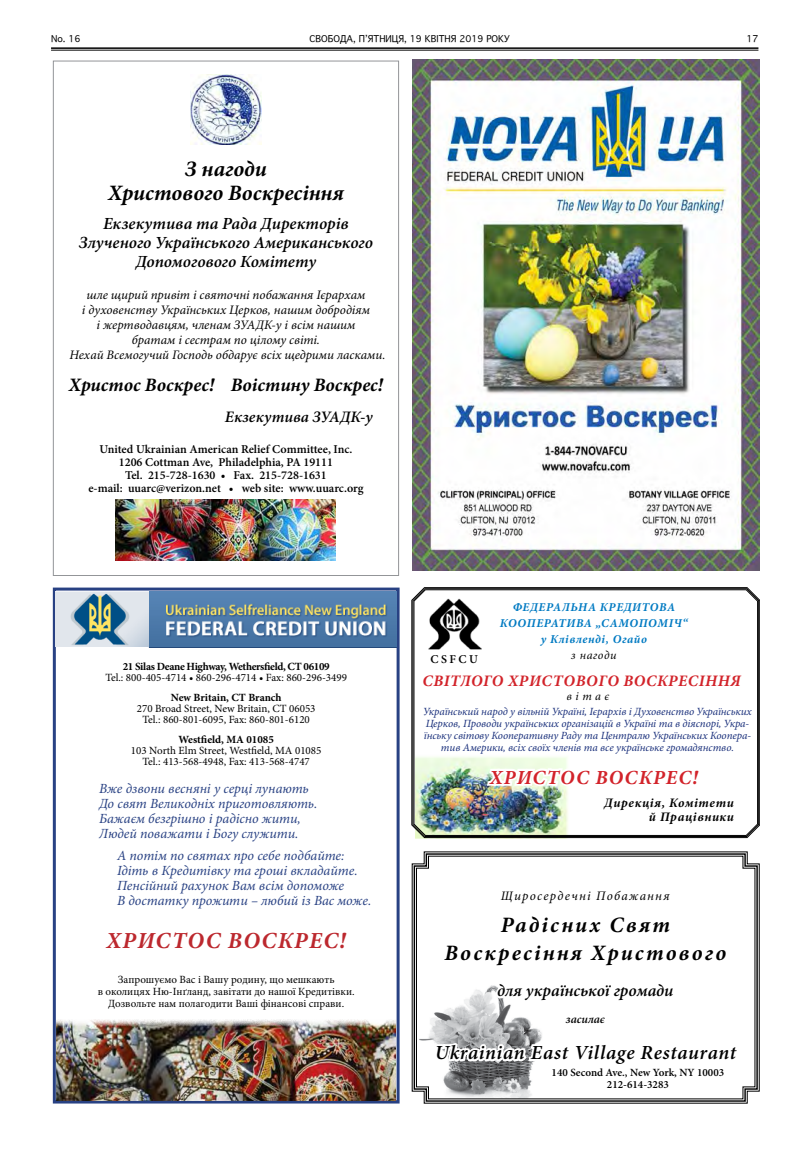
<style>
.page{position:relative;width:810px;height:1152px;background:#fff}
.page>*{position:absolute;margin:0;border:0;box-sizing:border-box;transform-origin:0 0}
.t1{font:italic 700 23px "Minion Pro";letter-spacing:.05em;color:#bc282e}
.t2{font:italic 700 22px/28px "Minion Pro";letter-spacing:.09em;color:#000;text-align:center}
.t3{font:italic 700 22px/24px "Minion Pro";color:#000;text-align:center}
.t4{font:italic 600 20px "Minion Pro";letter-spacing:.03em;color:#000}
.t5{font:italic 700 20px "Minion Pro";letter-spacing:.05em;color:#d2232a}
.t6{font:italic 700 19px "Minion Pro";color:#000}
.t7{font:italic 600 17px/19px "Minion Pro";color:#000;text-align:center}
.t8{font:italic 700 16px "Minion Pro";letter-spacing:.03em;color:#d2232a}
.t9{font:italic 600 16px "Minion Pro";color:#000}
.t10{font:italic 14px/15px "Minion Pro";color:#284183}
.t11{font:italic 13px/15px "Minion Pro";color:#000;text-align:center}
.t12{font:italic 700 13px/14px "Minion Pro";letter-spacing:.05em;color:#000;text-align:right}
.t13{font:italic 13px "Minion Pro";letter-spacing:.1em;color:#000}
.t14{font:600 12px/13px "Minion Pro";color:#000;text-align:center}
.t15{font:italic 700 12px/16px "Minion Pro";letter-spacing:.05em;color:#007ac2;text-align:center}
.t16{font:italic 12px "Minion Pro";letter-spacing:.05em;color:#000}
.t17{font:italic 600 12px "Minion Pro";color:#000}
.t18{font:11px/11px "Minion Pro";color:#000;text-align:center}
.t19{font:italic 11px/12px "Minion Pro";letter-spacing:-.005em;color:#182e7a;text-align:center}
.t20{font:600 11px/12px "Minion Pro";color:#000;text-align:center}
.t21{font:700 11px "Minion Pro";letter-spacing:-.025em;color:#000}
.t22{font:700 11px "Minion Pro";color:#000}
.t23{font:9px "Geneva CY";color:#000}
</style>
<div class="page">
<hr style="left:51px;top:47px;width:707px;height:2px;background:#000">
<hr style="left:51px;top:50px;width:707px;height:1px;background:#000">
<svg style="left:412px;top:588px;width:347px;height:249px"></svg>
<div style="left:414px;top:589px;width:344px;height:247px;border:1px solid #000;border-radius:11px"></div>
<img style="left:429px;top:597px;width:52px;height:54px">
<img style="left:484px;top:765px;width:219px;height:30px">
<div style="left:53px;top:588px;width:347px;height:516px;border:3px solid #284183"></div>
<img style="left:57px;top:1019px;width:339px;height:81px">
<img style="left:56px;top:591px;width:340px;height:56px">
<img style="left:190px;top:74px;width:71px;height:70px">
<img style="left:116px;top:499px;width:220px;height:61px">
<svg style="left:413px;top:853px;width:346px;height:249px"></svg>
<svg style="left:416px;top:855px;width:340px;height:245px"></svg>
<img style="left:413px;top:59px;width:347px;height:512px">
<p class="t23" style="left:51px;top:33px;width:31px">No. 16</p>
<p class="t23" style="left:310px;top:33px;width:202px">СВОБОДА, П’ЯТНИЦЯ, 19 КВІТНЯ 2019 РОКУ</p>
<p class="t23" style="left:746px;top:33px;width:14px">17</p>
<h2 class="t3" style="left:108px;top:158px;width:237px">З нагоди<br>Христового Воскресіння</h2>
<h3 class="t7" style="left:79px;top:215px;width:296px">Екзекутива та Рада Директорів<br>Злученого Українського Американського<br>Допомогового Комітету</h3>
<p class="t11" style="left:69px;top:288px;width:318px">шле щирий привіт і святочні побажання Ієрархам<br>і духовенству Українських Церков, нашим добродіям<br>і жертводавцям, членам ЗУАДК-у і всім нашим<br>братам і сестрам по цілому світі.<br>Нехай Всемогучий Господь обдарує всіх щедрими ласками.</p>
<h3 class="t6" style="left:69px;top:374px;width:316px">Христос Воскрес! Воістину Воскрес!</h3>
<h3 class="t9" style="left:225px;top:407px;width:149px">Екзекутива ЗУАДК-у</h3>
<p class="t14" style="left:88px;top:443px;width:277px">United Ukrainian American Relief Committee, Inc.<br>1206 Cottman Ave, Philadelphia, PA 19111<br>Tel. 215-728-1630 • Fax. 215-728-1631<br>e-mail: uuarc@verizon.net • web site: www.uuarc.org</p>
<p class="t21" style="left:123px;top:659px;width:208px">21 Silas Deane Highway, Wethersfield, CT 06109</p>
<p class="t18" style="left:105px;top:672px;width:243px">Tel.: 800-405-4714 • 860-296-4714 • Fax: 860-296-3499</p>
<p class="t22" style="left:171px;top:690px;width:112px">New Britain, CT Branch</p>
<p class="t18" style="left:137px;top:703px;width:180px">270 Broad Street, New Britain, CT 06053<br>Tel.: 860-801-6095, Fax: 860-801-6120</p>
<p class="t22" style="left:179px;top:732px;width:97px">Westfield, MA 01085</p>
<p class="t18" style="left:131px;top:745px;width:192px">103 North Elm Street, Westfield, MA 01085<br>Tel.: 413-568-4948, Fax: 413-568-4747</p>
<p class="t10" style="left:99px;top:781px;width:220px">Вже дзвони весняні у серці лунають До свят Великодніх приготовляють.<br>Бажаєм безгрішно і радісно жити, Людей поважати і Богу служити.</p>
<p class="t10" style="left:117px;top:848px;width:256px">А потім по святах про себе подбайте:<br>Ідіть в Кредитівку та гроші вкладайте.<br>Пенсійний рахунок Вам всім допоможе<br>В достатку прожити – любий із Вас може.</p>
<h1 class="t1" style="left:107px;top:927px;width:241px">ХРИСТОС ВОСКРЕС!</h1>
<p class="t18" style="left:98px;top:973px;width:258px;line-height:12px">Запрошуємо Вас і Вашу родину, що мешкають<br>в околицях Ню-Інґланд, завітати до нашої Кредитівки.<br>Дозвольте нам полагодити Ваші фінансові справи.</p>
<p class="t15" style="left:500px;top:599px;width:190px">ФЕДЕРАЛЬНА КРЕДИТОВА<br>КООПЕРАТИВА „САМОПОМІЧ“ у Клівленді, Огайо</p>
<p class="t16" style="left:571px;top:648px;width:47px">з нагоди</p>
<h3 class="t8" style="left:423px;top:672px;width:320px">СВІТЛОГО ХРИСТОВОГО ВОСКРЕСІННЯ</h3>
<p class="t16" style="left:567px;top:689px;width:44px">в і т а є</p>
<p class="t19" style="left:423px;top:706px;width:330px">Український народ у вільній Україні, Ієрархів і Духовенство Українських Церков, Проводи українських організацій в Україні та в діяспорі, Укра&shy;їнську світову Кооперативну Раду та Централю Українських Коопера&shy;тив Америки, всіх своїх членів та все українське громадянство.</p>
<h3 class="t5" style="left:490px;top:765px;width:209px">ХРИСТОС ВОСКРЕС!</h3>
<p class="t12" style="left:604px;top:796px;width:131px">Дирекція, Комітети й Працівники</p>
<p class="t14" style="left:431px;top:653px;width:49px">CSFCU</p>
<p class="t13" style="left:501px;top:888px;width:170px">Щиросердечні Побажання</p>
<h2 class="t2" style="left:444px;top:912px;width:283px">Радісних Свят<br>Воскресіння Христового</h2>
<h3 class="t7" style="left:497px;top:982px;width:178px">для української громади</h3>
<p class="t17" style="left:566px;top:1012px;width:41px">засилає</p>
<h3 class="t4" style="left:435px;top:1041px;width:303px">Ukrainian East Village Restaurant</h3>
<p class="t20" style="left:552px;top:1066px;width:174px">140 Second Ave., New York, NY 10003<br>212-614-3283</p>
</div>
